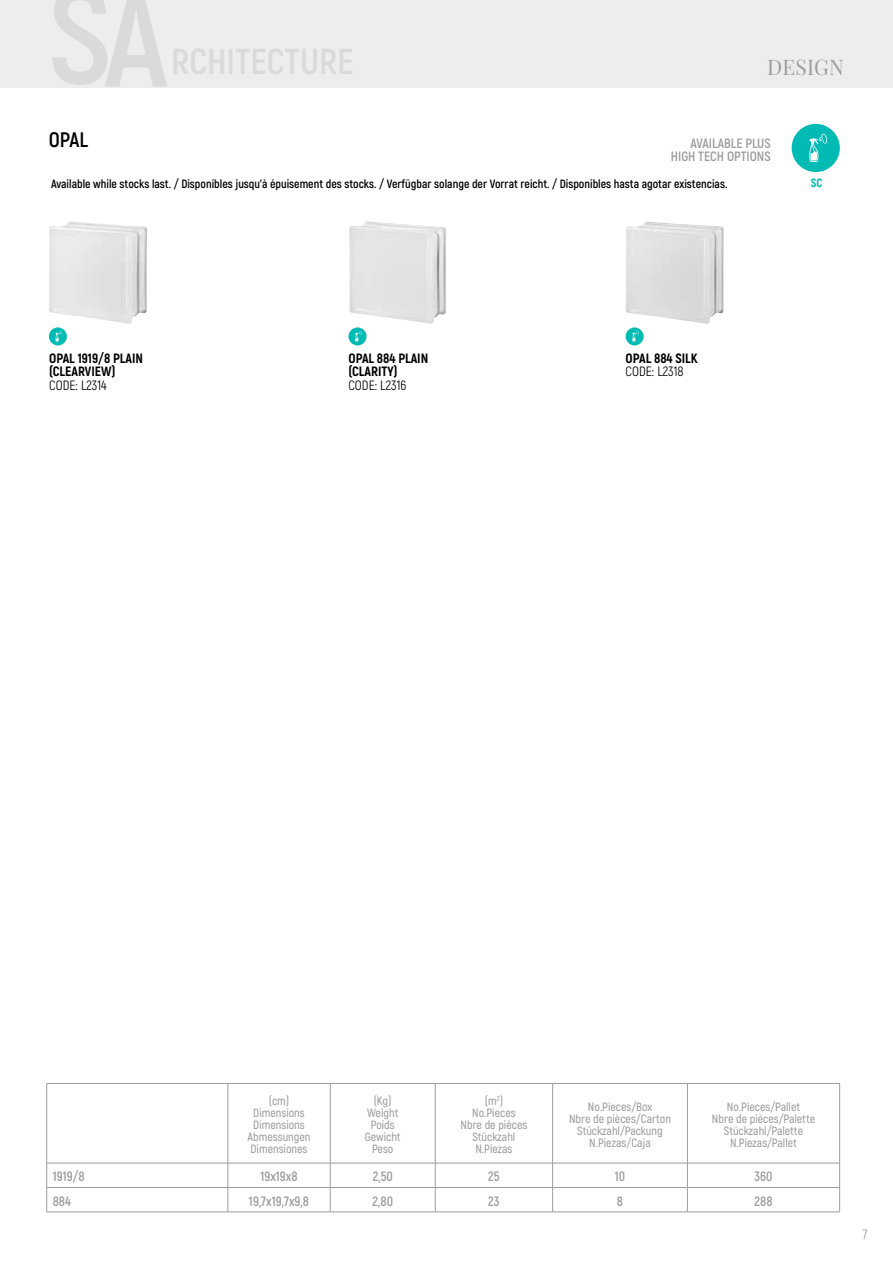
<style>
.page{position:relative;width:893px;height:1263px;background:#fff}
.page>*{position:absolute;margin:0;border:0;box-sizing:border-box;transform-origin:0 0}
.t1{font:21px "Playfair Display";letter-spacing:.01em;color:#9d9d9c}
.t2{font:700 21px "Akrobat";color:#000}
.t3{font:700 13.5px/13px "Akrobat";color:#9d9d9c;text-align:right}
.t4{font:800 13.5px/13.5px "Akrobat";color:#000}
.t5{font:13.5px "Akrobat";color:#000}
.t6{font:13.5px "Akrobat";color:#9d9d9c}
.t7{font:600 12px/12px "Akrobat";color:#9d9d9c;text-align:center}
.t8{font:700 12px "Akrobat";color:#000}
.t9{font:800 12px "Akrobat";color:#00bbb4}
</style>
<div class="page">
<div style="left:0;top:0;width:893px;height:87px;background:#ededed"></div>
<div style="left:792px;top:124px;width:48px;height:48px;background:#00bbb4;border-radius:50%"></div>
<svg style="left:809px;top:134px;width:18px;height:28px"></svg>
<img style="left:49px;top:221px;width:98px;height:103px">
<img style="left:349px;top:221px;width:97px;height:103px">
<img style="left:626px;top:221px;width:98px;height:103px">
<hr style="left:47px;top:1083px;width:181px;height:1px;background:#9d9d9c">
<hr style="left:46px;top:1084px;width:1px;height:79px;background:#9d9d9c">
<hr style="left:228px;top:1083px;width:102px;height:1px;background:#9d9d9c">
<hr style="left:228px;top:1084px;width:1px;height:79px;background:#9d9d9c">
<hr style="left:330px;top:1083px;width:105px;height:1px;background:#9d9d9c">
<hr style="left:330px;top:1084px;width:1px;height:79px;background:#9d9d9c">
<hr style="left:435px;top:1083px;width:118px;height:1px;background:#9d9d9c">
<hr style="left:435px;top:1084px;width:1px;height:79px;background:#9d9d9c">
<hr style="left:553px;top:1083px;width:134px;height:1px;background:#9d9d9c">
<hr style="left:552px;top:1084px;width:1px;height:79px;background:#9d9d9c">
<hr style="left:687px;top:1083px;width:153px;height:1px;background:#9d9d9c">
<hr style="left:687px;top:1084px;width:1px;height:79px;background:#9d9d9c">
<hr style="left:839px;top:1084px;width:1px;height:79px;background:#9d9d9c">
<hr style="left:47px;top:1163px;width:181px;height:1px;background:#9d9d9c">
<hr style="left:228px;top:1163px;width:102px;height:1px;background:#9d9d9c">
<hr style="left:330px;top:1163px;width:105px;height:1px;background:#9d9d9c">
<hr style="left:435px;top:1163px;width:118px;height:1px;background:#9d9d9c">
<hr style="left:553px;top:1163px;width:134px;height:1px;background:#9d9d9c">
<hr style="left:687px;top:1163px;width:153px;height:1px;background:#9d9d9c">
<hr style="left:47px;top:1187px;width:181px;height:1px;background:#9d9d9c">
<svg style="left:46px;top:1163px;width:1px;height:49px"></svg>
<hr style="left:228px;top:1187px;width:102px;height:1px;background:#9d9d9c">
<svg style="left:228px;top:1163px;width:1px;height:48px"></svg>
<hr style="left:330px;top:1187px;width:105px;height:1px;background:#9d9d9c">
<svg style="left:330px;top:1163px;width:1px;height:48px"></svg>
<hr style="left:435px;top:1187px;width:118px;height:1px;background:#9d9d9c">
<svg style="left:435px;top:1163px;width:1px;height:48px"></svg>
<hr style="left:553px;top:1187px;width:134px;height:1px;background:#9d9d9c">
<svg style="left:552px;top:1163px;width:1px;height:48px"></svg>
<hr style="left:687px;top:1187px;width:153px;height:1px;background:#9d9d9c">
<svg style="left:687px;top:1163px;width:1px;height:48px"></svg>
<svg style="left:839px;top:1163px;width:1px;height:48px"></svg>
<hr style="left:47px;top:1211px;width:181px;height:1px;background:#9d9d9c">
<hr style="left:228px;top:1211px;width:102px;height:1px;background:#9d9d9c">
<hr style="left:330px;top:1211px;width:105px;height:1px;background:#9d9d9c">
<hr style="left:435px;top:1211px;width:118px;height:1px;background:#9d9d9c">
<hr style="left:553px;top:1211px;width:134px;height:1px;background:#9d9d9c">
<hr style="left:687px;top:1211px;width:153px;height:1px;background:#9d9d9c">
<div style="left:49px;top:327px;width:18px;height:18px;background:#00bbb4;border-radius:50%"></div>
<svg style="left:55px;top:331px;width:7px;height:11px"></svg>
<div style="left:348px;top:327px;width:18px;height:18px;background:#00bbb4;border-radius:50%"></div>
<svg style="left:355px;top:331px;width:7px;height:11px"></svg>
<div style="left:626px;top:327px;width:18px;height:18px;background:#00bbb4;border-radius:50%"></div>
<svg style="left:632px;top:331px;width:7px;height:11px"></svg>
<h1 class="t1" style="left:767px;top:54px;width:78px">DESIGN</h1>
<h1 class="t2" style="left:49px;top:126px;width:41px">OPAL</h1>
<p class="t3" style="left:671px;top:137px;width:101px">AVAILABLE PLUS<br>HIGH TECH OPTIONS</p>
<p class="t8" style="left:51px;top:176px;width:678px">Available while stocks last. / Disponibles jusqu’à épuisement des stocks. / Verfügbar solange der Vorrat reicht. / Disponibles hasta agotar existencias.</p>
<p class="t9" style="left:811px;top:175px;width:13px">SC</p>
<p class="t4" style="left:49px;top:351px;width:95px">OPAL 1919/8 PLAIN (CLEARVIEW)</p>
<p class="t5" style="left:49px;top:377px;width:59px">CODE: L2314</p>
<p class="t4" style="left:348px;top:351px;width:81px">OPAL 884 PLAIN (CLARITY)</p>
<p class="t5" style="left:348px;top:377px;width:59px">CODE: L2316</p>
<p class="t4" style="left:626px;top:351px;width:74px">OPAL 884 SILK</p>
<p class="t5" style="left:626px;top:363px;width:60px">CODE: L2318</p>
<p class="t7" style="left:248px;top:1094px;width:64px">(cm)<br>Dimensions<br>Dimensions<br>Abmessungen<br>Dimensiones</p>
<p class="t7" style="left:365px;top:1094px;width:37px">(Kg)<br>Weight<br>Poids<br>Gewicht<br>Peso</p>
<p class="t7" style="left:460px;top:1094px;width:68px">(m<sup>2</sup>)<br>No.Pieces<br>Nbre de pièces<br>Stückzahl<br>N.Piezas</p>
<p class="t7" style="left:569px;top:1100px;width:103px">No.Pieces/Box<br>Nbre de pièces/Carton<br>Stückzahl/Packung<br>N.Piezas/Caja</p>
<p class="t7" style="left:712px;top:1100px;width:105px">No.Pieces/Pallet<br>Nbre de pièces/Palette<br>Stückzahl/Palette<br>N.Piezas/Pallet</p>
<p class="t3" style="left:53px;top:1170px;width:33px">1919/8</p>
<p class="t3" style="left:260px;top:1170px;width:39px">19x19x8</p>
<p class="t3" style="left:373px;top:1170px;width:22px">2,50</p>
<p class="t3" style="left:488px;top:1170px;width:13px">25</p>
<p class="t3" style="left:615px;top:1170px;width:12px">10</p>
<p class="t3" style="left:754px;top:1170px;width:20px">360</p>
<p class="t3" style="left:53px;top:1194px;width:20px">884</p>
<p class="t3" style="left:249px;top:1194px;width:62px">19,7x19,7x9,8</p>
<p class="t3" style="left:372px;top:1194px;width:22px">2,80</p>
<p class="t3" style="left:488px;top:1194px;width:13px">23</p>
<p class="t3" style="left:617px;top:1194px;width:8px">8</p>
<p class="t3" style="left:754px;top:1194px;width:20px">288</p>
<p class="t6" style="left:863px;top:1226px;width:6px">7</p>
</div>
